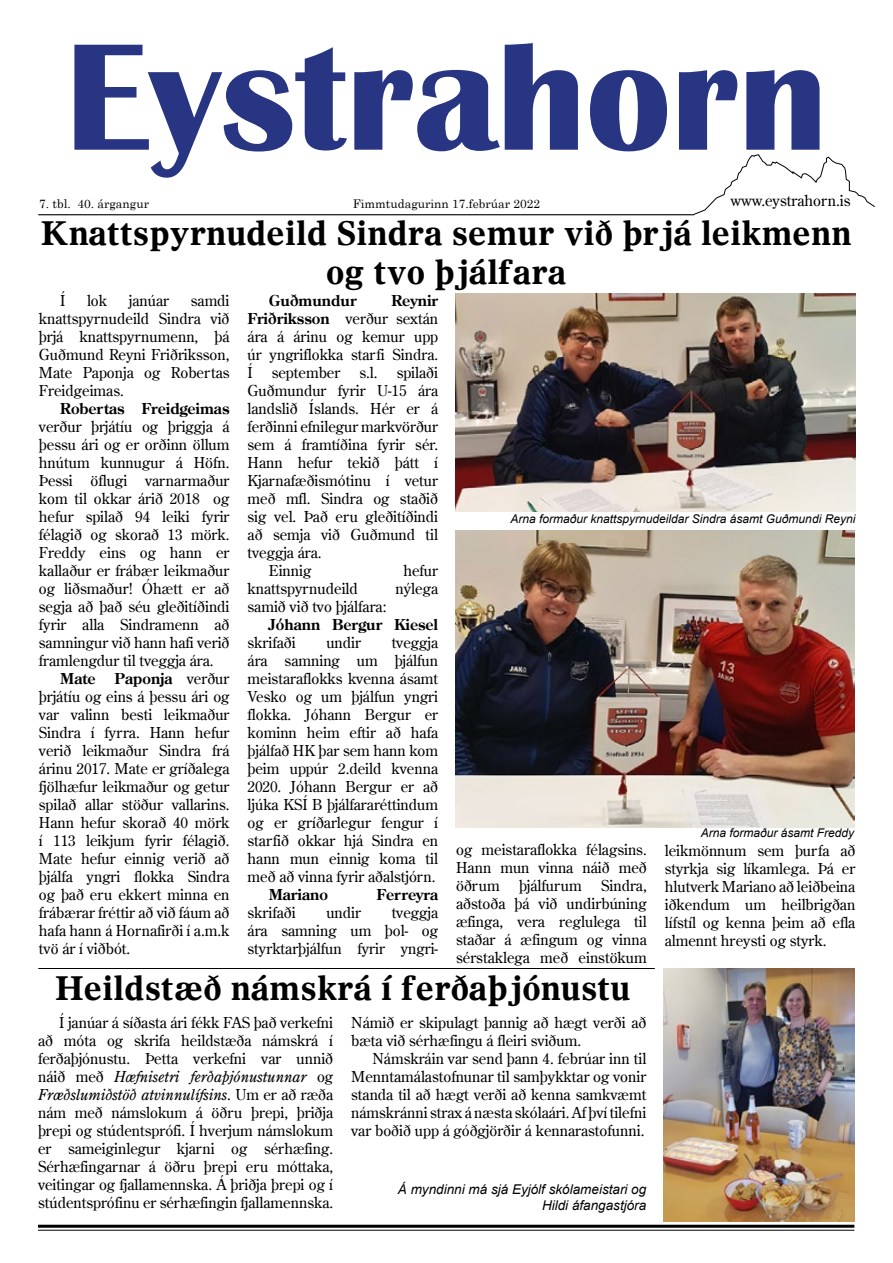
<style>
.page{position:relative;width:893px;height:1263px;background:#fff}
.page>*{position:absolute;margin:0;border:0;box-sizing:border-box;transform-origin:0 0}
.t1{font:700 157.5px "Britannic";color:#283583}
.t2{font:700 33px/39.6px "Olympian";color:#000;text-align:center}
.t3{font:15px/18px "Century Old Style";color:#000;text-align:justify}
.t4{font:700 15px "Century Old Style";color:#000}
.t5{font:italic 13.5px/16.2px "Arial";color:#000;text-align:right}
.t6{font:italic 12px "Arial";color:#000}
.t7{font:12px "Century";color:#000}
.s1{font-weight:700}
.s2{font-style:italic}
</style>
<div class="page">
<hr style="left:38px;top:214px;width:692px;height:1px;background:#000">
<div style="left:688px;top:174px;width:162px;height:60px;border:3px solid #fff;border-radius:50%"></div>
<svg style="left:692px;top:154px;width:183px;height:62px"></svg>
<hr style="left:38px;top:1225px;width:816px;height:3px;background:#000">
<hr style="left:38px;top:1230px;width:816px;height:1px;background:#000">
<img style="left:455px;top:293px;width:400px;height:218px">
<img style="left:455px;top:530px;width:400px;height:297px">
<img style="left:663px;top:968px;width:191px;height:253px">
<hr style="left:38px;top:968px;width:617px;height:1px;background:#000">
<h1 class="t1" style="left:65px;top:9px;width:763px">Eystrahorn</h1>
<p class="t7" style="left:39px;top:193px;width:112px">7. tbl. 40. árgangur</p>
<p class="t7" style="left:353px;top:193px;width:189px">Fimmtudagurinn 17.febrúar 2022</p>
<p class="t3" style="left:730px;top:192px;width:122px">www.eystrahorn.is</p>
<h2 class="t2" style="left:41px;top:213px;width:812px">Knattspyrnudeild Sindra semur við þrjá leikmenn og tvo þjálfara</h2>
<p class="t3" style="left:60px;top:291px;width:7px">Í</p>
<p class="t3" style="left:87px;top:291px;width:22px">lok</p>
<p class="t3" style="left:129px;top:291px;width:42px">janúar</p>
<p class="t4" style="left:269px;top:290px;width:89px">Guðmundur</p>
<p class="t3" style="left:39px;top:291px;width:192px;text-indent:152px">samdi knattspyrnudeild Sindra við þrjá knattspyrnumenn, þá Guðmund Reyni Friðriksson, Mate Paponja og Robertas Freidgeimas.</p>
<p class="t4" style="left:60px;top:398px;width:171px">Robertas Freidgeimas</p>
<p class="t3" style="left:39px;top:417px;width:192px">verður þrjátíu og þriggja á þessu ári og er orðinn öllum hnútum kunnugur á Höfn.<br>Þessi öflugi varnarmaður kom til okkar árið 2018 og hefur spilað 94 leiki fyrir félagið og skorað 13 mörk.<br>Freddy eins og hann er kallaður er frábær leikmaður og liðsmaður! Óhætt er að segja að það séu gleðitíðindi fyrir alla Sindramenn að samningur við hann hafi verið framlengdur til tveggja ára.</p>
<p class="t4" style="left:60px;top:668px;width:37px">Mate</p>
<p class="t3" style="left:248px;top:291px;width:192px;text-indent:144px"><span class="s1">Reynir Friðriksson</span> verður sextán ára á árinu og kemur upp úr yngriflokka starfi Sindra.<br>Í</p>
<p class="t3" style="left:272px;top:363px;width:70px">september</p>
<p class="t3" style="left:359px;top:363px;width:20px">s.l.</p>
<p class="t3" style="left:397px;top:363px;width:43px">spilaði</p>
<p class="t3" style="left:248px;top:381px;width:192px">Guðmundur fyrir U-15 ára</p>
<p class="t3" style="left:248px;top:399px;width:192px">landslið Íslands. Hér er á</p>
<p class="t3" style="left:248px;top:417px;width:192px">ferðinni efnilegur markvörður</p>
<p class="t3" style="left:248px;top:435px;width:192px">sem á framtíðina fyrir sér.</p>
<p class="t3" style="left:248px;top:453px;width:192px">Hann hefur tekið þátt í</p>
<p class="t3" style="left:248px;top:471px;width:192px">Kjarnafæðismótinu í vetur</p>
<p class="t3" style="left:248px;top:489px;width:192px">með mfl. Sindra og staðið</p>
<p class="t3" style="left:248px;top:507px;width:192px">sig vel. Það eru gleðitíðindi</p>
<p class="t3" style="left:248px;top:525px;width:192px">að semja við Guðmund til</p>
<p class="t3" style="left:248px;top:543px;width:76px">tveggja ára.</p>
<p class="t3" style="left:269px;top:561px;width:44px">Einnig</p>
<p class="t3" style="left:403px;top:561px;width:36px">hefur</p>
<p class="t3" style="left:248px;top:579px;width:112px">knattspyrnudeild</p>
<p class="t3" style="left:395px;top:579px;width:44px">nýlega</p>
<p class="t3" style="left:248px;top:597px;width:140px">samið við tvo þjálfara:</p>
<p class="t4" style="left:269px;top:614px;width:171px">Jóhann Bergur Kiesel</p>
<p class="t3" style="left:248px;top:633px;width:50px">skrifaði</p>
<p class="t3" style="left:326px;top:633px;width:36px">undir</p>
<p class="t6" style="left:510px;top:510px;width:346px">Arna formaður knattspyrnudeildar Sindra ásamt Guðmundi Reyni</p>
<p class="t3" style="left:248px;top:633px;width:192px;text-indent:144px">tveggja ára samning um þjálfun meistaraflokks kvenna ásamt Vesko og um þjálfun yngri flokka. Jóhann Bergur er kominn heim eftir að hafa þjálfað HK þar sem hann kom þeim uppúr 2.deild kvenna 2020. Jóhann Bergur er að ljúka KSÍ B þjálfararéttindum og er gríðarlegur fengur í starfið okkar hjá Sindra en hann mun einnig koma til með að vinna fyrir aðalstjórn.</p>
<p class="t4" style="left:269px;top:884px;width:61px">Mariano</p>
<p class="t4" style="left:377px;top:884px;width:63px">Ferreyra</p>
<p class="t3" style="left:248px;top:903px;width:50px">skrifaði</p>
<p class="t3" style="left:326px;top:903px;width:36px">undir</p>
<p class="t3" style="left:39px;top:669px;width:192px;text-indent:76px"><span class="s1">Paponja</span> verður þrjátíu og eins á þessu ári og var valinn besti leikmaður Sindra í fyrra. Hann hefur verið leikmaður Sindra frá árinu 2017. Mate er gríðalega fjölhæfur leikmaður og getur spilað allar stöður vallarins.<br>Hann hefur skorað 40 mörk í 113 leikjum fyrir félagið.<br>Mate hefur einnig verið að þjálfa yngri flokka Sindra og það eru ekkert minna en frábærar fréttir að við fáum að hafa hann á Hornafirði í a.m.k tvö ár í viðbót.</p>
<p class="t6" style="left:701px;top:825px;width:155px">Arna formaður ásamt Freddy</p>
<p class="t3" style="left:456px;top:841px;width:192px">og meistaraflokka félagsins.<br>Hann mun vinna náið með öðrum</p>
<p class="t3" style="left:665px;top:841px;width:192px">leikmönnum sem þurfa að styrkja sig líkamlega. Þá er hlutverk Mariano að leiðbeina iðkendum um heilbrigðan lífstíl og kenna þeim að efla almennt hreysti og styrk.</p>
<p class="t3" style="left:456px;top:877px;width:192px;text-indent:145px">Sindra, aðstoða þá við undirbúning æfinga, vera reglulega til staðar á æfingum og vinna sérstaklega með einstökum</p>
<p class="t3" style="left:519px;top:877px;width:64px">þjálfurum</p>
<p class="t3" style="left:248px;top:903px;width:192px;text-indent:144px">tveggja ára samning um þol- og styrktarþjálfun fyrir yngri-</p>
<h2 class="t2" style="left:55px;top:968px;width:577px">Heildstæð námskrá í ferðaþjónustu</h2>
<p class="t3" style="left:38px;top:1013px;width:297px;text-indent:21px">Í janúar á síðasta ári fékk FAS það verkefni að móta og skrifa heildstæða námskrá í ferðaþjónustu. Þetta verkefni var unnið náið með <span class="s2">Hæfnisetri ferðaþjónustunnar</span> og <span class="s2">Fræðslumiðstöð atvinnulífsins</span>. Um er að ræða nám með námslokum á öðru þrepi, þriðja þrepi og stúdentsprófi. Í hverjum námslokum er sameiginlegur kjarni og sérhæfing.<br>Sérhæfingarnar á öðru þrepi eru móttaka, veitingar og fjallamennska. Á þriðja þrepi og í stúdentsprófinu er sérhæfingin fjallamennska.</p>
<p class="t3" style="left:351px;top:1013px;width:297px">Námið er skipulagt þannig að hægt verði að bæta við sérhæfingu á fleiri sviðum.</p>
<p class="t3" style="left:351px;top:1049px;width:297px;text-indent:21px">Námskráin var send þann 4. febrúar inn til Menntamálastofnunar til samþykktar og vonir standa til að hægt verði að kenna samkvæmt námskránni strax á næsta skólaári. Af því tilefni var boðið upp á góðgjörðir á kennarastofunni.</p>
<p class="t5" style="left:398px;top:1181px;width:250px">Á myndinni má sjá Eyjólf skólameistari og<br>Hildi áfangastjóra</p>
</div>
